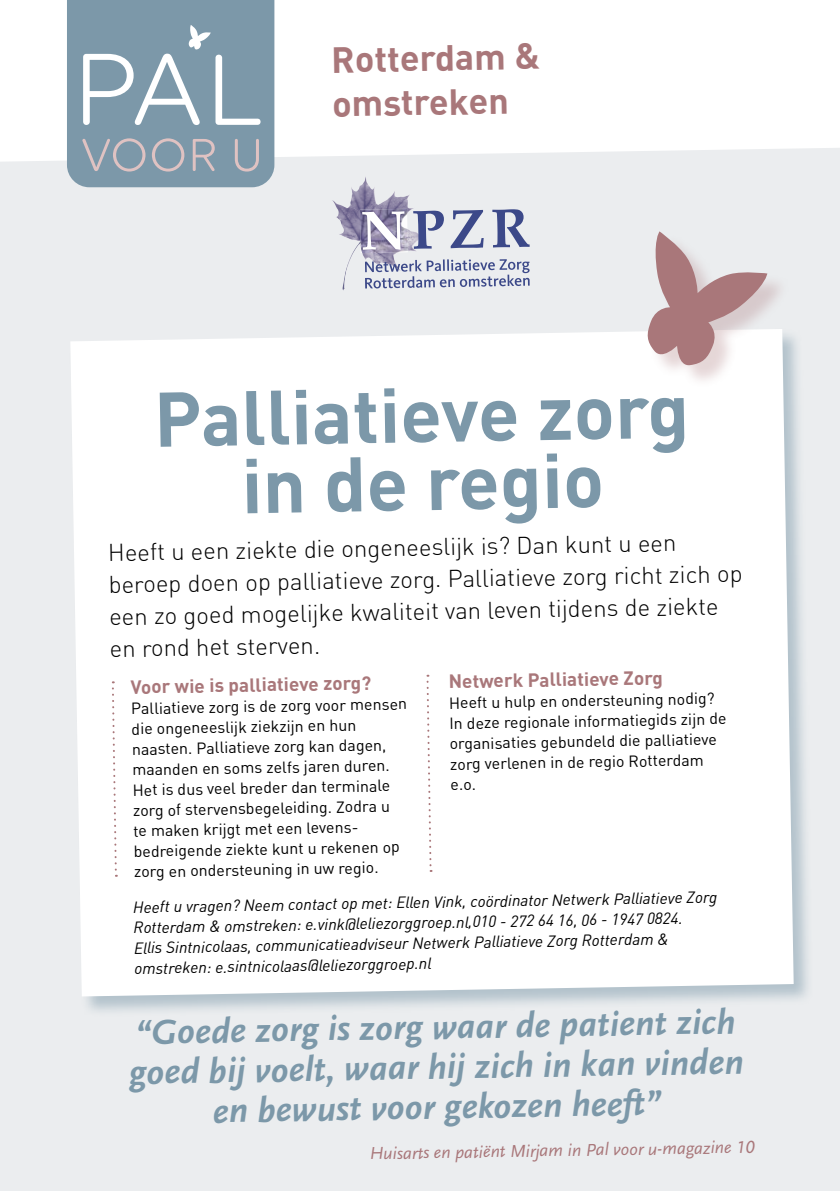
<style>
.page{position:relative;width:840px;height:1191px;background:#fff}
.page>*{position:absolute;margin:0;border:0;box-sizing:border-box;transform-origin:0 0}
.t1{font:700 76px/68px "DINOT";color:#7c98a9;text-align:center}
.t2{font:italic 700 36px/40px "Scala Sans LF";color:#7c98a9;text-align:center}
.t3{font:700 36px/44px "DINOT";color:#a9777a}
.t4{font:300 24px/32px "DINOT";color:#000}
.t5{font:700 19px "DINOT";color:#a9777a}
.t6{font:italic 18px "Scala Sans LF";color:#a9777a}
.t7{font:16px/20.4px "DINOT";color:#000}
.t8{font:italic 16px/20.4px "DINOT";color:#000}
</style>
<div class="page">
<div style="left:0;top:0;width:839px;height:1191px;background:#ebedef"></div>
<div style="left:0;top:0;width:839px;height:162px;background:#fff"></div>
<svg style="left:67px;top:0;width:207px;height:187px;background:#8ca3b2"></svg>
<div style="left:69px;top:328px;width:745px;height:689px;background:#7c98a9;opacity:.5"></div>
<div style="left:70px;top:329px;width:723px;height:667px;background:#fff"></div>
<div style="left:649px;top:234px;width:139px;height:154px;background:#a9777a;opacity:.3"></div>
<svg style="left:645px;top:231px;width:121px;height:136px"></svg>
<svg style="left:111px;top:681px;width:7px;height:195px"></svg>
<svg style="left:425px;top:674px;width:7px;height:198px"></svg>
<img style="left:332px;top:180px;width:33px;height:54px">
<img style="left:359px;top:209px;width:48px;height:44px">
<svg style="left:362px;top:211px;width:42px;height:39px;background:#b5b0c4"></svg>
<svg style="left:413px;top:211px;width:30px;height:38px"></svg>
<svg style="left:450px;top:210px;width:33px;height:38px"></svg>
<svg style="left:492px;top:209px;width:37px;height:38px"></svg>
<svg style="left:365px;top:259px;width:164px;height:29px"></svg>
<h2 class="t3" style="left:331px;top:36px;width:210px;rotate:-1deg">Rotterdam &amp; omstreken</h2>
<h1 class="t1" style="left:153px;top:382px;width:536px;rotate:-1deg">Palliatieve zorg in de regio</h1>
<h3 class="t4" style="left:108px;top:535px;width:635px;rotate:-1deg">Heeft u een ziekte die ongeneeslijk is? Dan kunt u een beroep doen op palliatieve zorg. Palliatieve zorg richt zich op een zo goed mogelijke kwaliteit van leven tijdens de ziekte en rond het sterven.</h3>
<p class="t5" style="left:130px;top:674px;width:242px;rotate:-1deg">Voor wie is palliatieve zorg?</p>
<p class="t7" style="left:131px;top:697px;width:277px;rotate:-1deg">Palliatieve zorg is de zorg voor mensen die ongeneeslijk ziekzijn en hun naasten. Palliatieve zorg kan dagen, maanden en soms zelfs jaren duren.<br>Het is dus veel breder dan terminale zorg of stervensbegeleiding. Zodra u<br>te maken krijgt met een levens&shy;bedreigende ziekte kunt u rekenen op zorg en ondersteuning in uw regio.</p>
<p class="t5" style="left:448px;top:668px;width:216px;rotate:-1deg">Netwerk Palliatieve Zorg</p>
<p class="t7" style="left:448px;top:692px;width:278px;rotate:-1deg">Heeft u hulp en ondersteuning nodig?<br>In deze regionale informatiegids zijn de organisaties gebundeld die palliatieve zorg verlenen in de regio Rotterdam e.o.</p>
<p class="t8" style="left:133px;top:896px;width:585px;rotate:-1deg">Heeft u vragen? Neem contact op met: Ellen Vink, coördinator Netwerk Palliatieve Zorg Rotterdam &amp; omstreken: e.vink@leliezorggroep.nl,010 - 272 64 16, 06 - 1947 0824.<br>Ellis Sintnicolaas, communicatieadviseur Netwerk Palliatieve Zorg Rotterdam &amp; omstreken: e.sintnicolaas@leliezorggroep.nl</p>
<h2 class="t2" style="left:128px;top:1013px;width:616px;rotate:-1deg">“Goede zorg is zorg waar de patient zich goed bij voelt, waar hij zich in kan vinden en bewust voor gekozen heeft”</h2>
<p class="t6" style="left:369px;top:1143px;width:386px;rotate:-1deg">Huisarts en patiënt Mirjam in Pal voor u-magazine 10</p>
</div>
